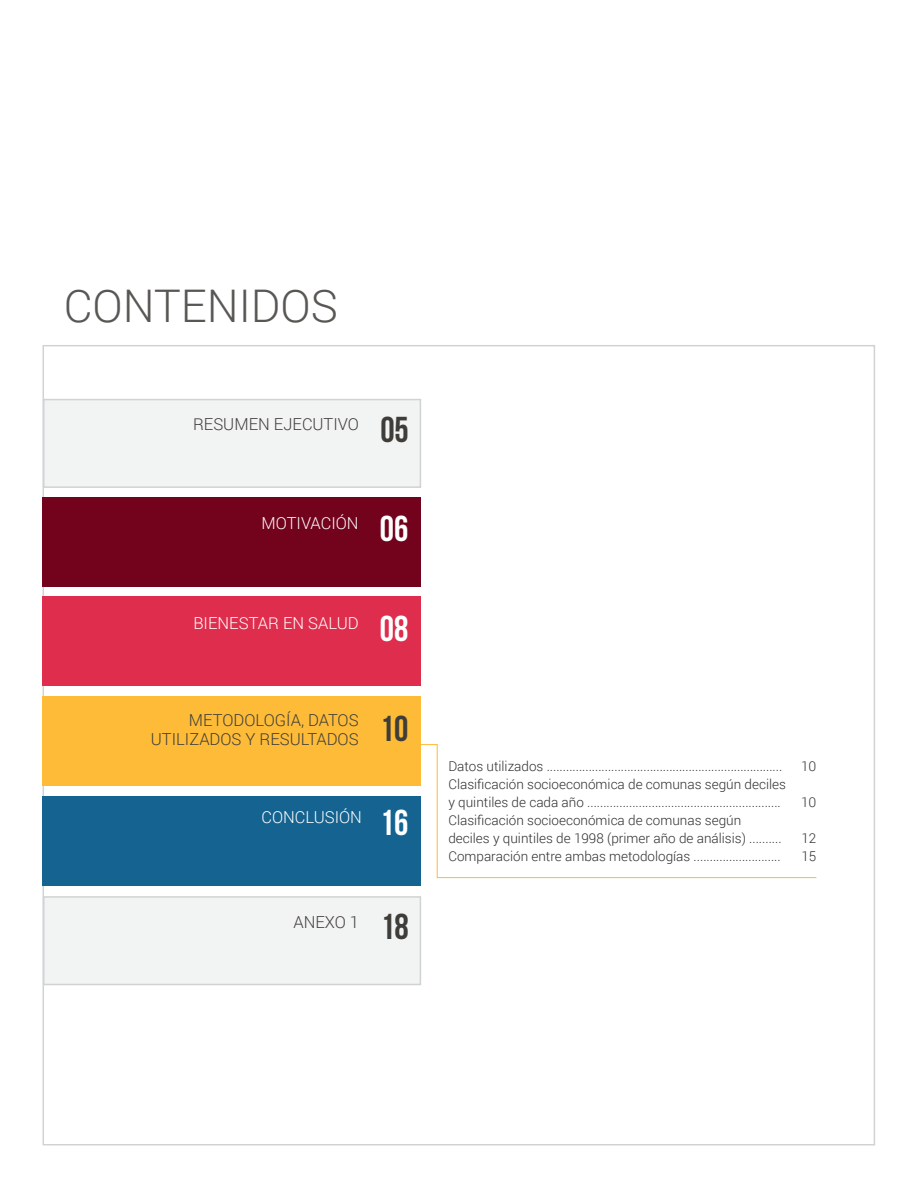
<style>
.page{position:relative;width:918px;height:1188px;background:#fff}
.page>*{position:absolute;margin:0;border:0;box-sizing:border-box;transform-origin:0 0}
.t1{font:300 45px "Roboto";color:#585754}
.t2{font:300 16.5px/19.5px "Roboto";color:#3e3d39}
.t3{font:300 16.5px "Roboto";color:#fff}
.t4{font:300 13.5px/18px "Roboto";color:#312f30}
.s1{font-family:"Bebas Neue";font-weight:400;font-size:36px}
</style>
<div class="page">
<div style="left:43px;top:497px;width:378px;height:89px;background:#73021c"></div>
<div style="left:43px;top:597px;width:378px;height:89px;background:#df2d4d"></div>
<div style="left:43px;top:697px;width:378px;height:89px;background:#fdbb38"></div>
<svg style="left:421px;top:744px;width:396px;height:134px"></svg>
<div style="left:43px;top:399px;width:378px;height:89px;background:#f2f3f3;border:2px solid #d1d2d4"></div>
<div style="left:43px;top:796px;width:378px;height:90px;background:#146390"></div>
<div style="left:43px;top:896px;width:378px;height:89px;background:#f2f3f3;border:2px solid #d1d2d4"></div>
<h1 class="t1" style="left:64px;top:275px;width:275px">CONTENIDOS</h1>
<p class="t2" style="left:193px;top:414px;width:217px">RESUMEN EJECUTIVO <span class="s1">05</span></p>
<p class="t3" style="left:262px;top:512px;width:148px">MOTIVACIÓN <span class="s1">06</span></p>
<p class="t3" style="left:193px;top:612px;width:217px">BIENESTAR EN SALUD <span class="s1">08</span></p>
<p class="t2" style="left:151px;top:710px;width:259px;text-indent:38px">METODOLOGÍA, DATOS<br>UTILIZADOS Y RESULTADOS <sup>10</sup></p>
<p class="t3" style="left:261px;top:806px;width:148px">CONCLUSIÓN <span class="s1">16</span></p>
<p class="t2" style="left:293px;top:912px;width:117px">ANEXO 1 <span class="s1">18</span></p>
<p class="t4" style="left:448px;top:757px;width:339px">Datos utilizados .........................................................................<br>Clasificación socioeconómica de comunas según deciles y quintiles de cada año ............................................................<br>Clasificación socioeconómica de comunas según deciles y quintiles de 1998 (primer año de análisis) ..........<br>Comparación entre ambas metodologías ...........................</p>
<p class="t4" style="left:801px;top:757px;width:17px">10</p>
<p class="t4" style="left:801px;top:793px;width:17px">10</p>
<p class="t4" style="left:801px;top:829px;width:16px">12<br>15</p>
</div>
